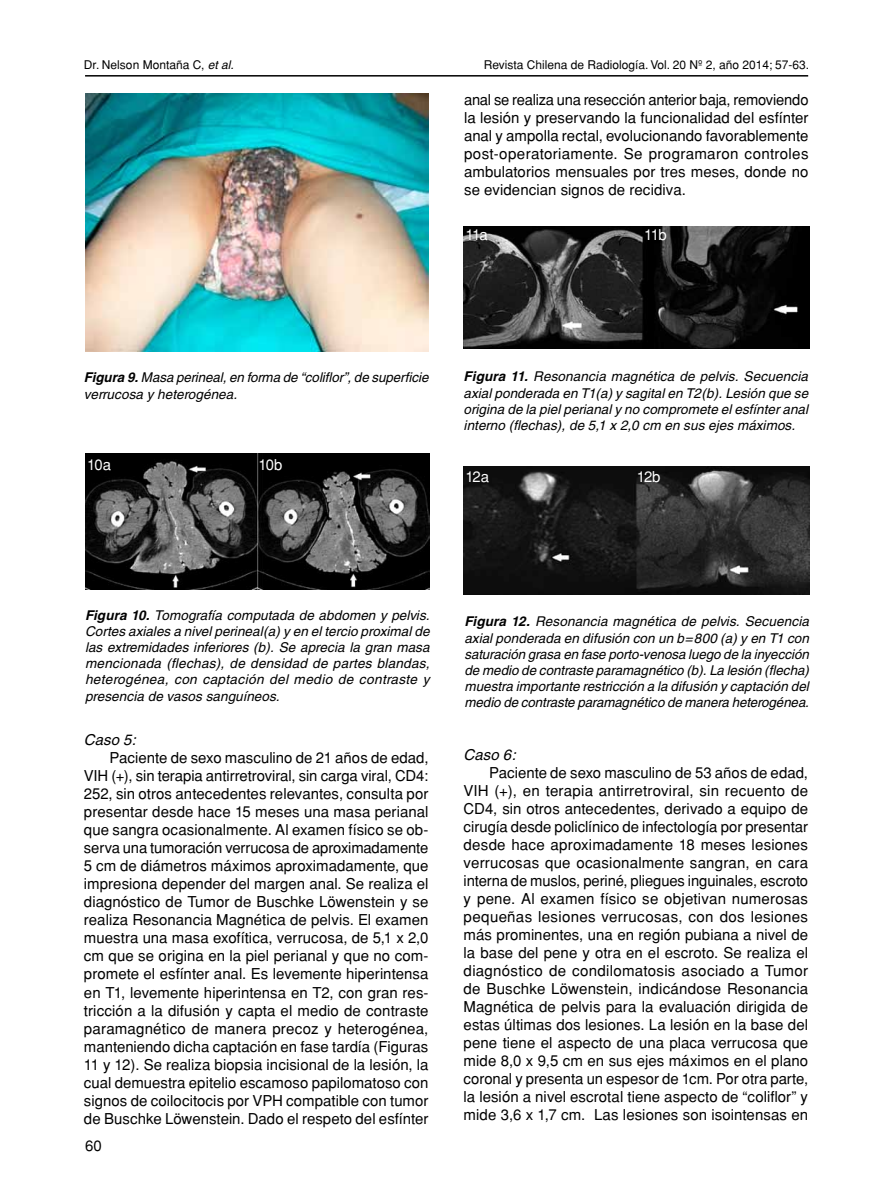
<style>
.page{position:relative;width:872px;height:1191px;background:#fff}
.page>*{position:absolute;margin:0;border:0;box-sizing:border-box;transform-origin:0 0}
.t1{font:15px/18px "Helvetica";letter-spacing:.005em;color:#000;text-align:justify}
.t2{font:15px "Helvetica";letter-spacing:-.065em;color:#fff}
.t3{font:italic 15px "Helvetica";letter-spacing:.005em;color:#000}
.t4{font:italic 13.5px/16.2px "Helvetica";color:#000;text-align:justify}
.t5{font:12px "Helvetica";color:#000}
.s1{font-style:italic}
.s2{font-weight:700}
</style>
<div class="page">
<hr style="left:85px;top:75px;width:723px;height:2px;background:#000">
<img style="left:85px;top:94px;width:343px;height:257px">
<img style="left:85px;top:453px;width:344px;height:136px">
<img style="left:463px;top:227px;width:346px;height:121px">
<img style="left:463px;top:467px;width:346px;height:128px">
<p class="t5" style="left:84px;top:58px;width:151px">Dr. Nelson Montaña C, <span class="s1">et al.</span></p>
<p class="t5" style="left:484px;top:57px;width:327px">Revista Chilena de Radiología. Vol. 20 Nº 2, año 2014; 57-63.</p>
<p class="t1" style="left:464px;top:91px;width:346px">anal se realiza una resección anterior baja, removiendo la lesión y preservando la funcionalidad del esfínter anal y ampolla rectal, evolucionando favorablemente post-operatoriamente. Se programaron controles ambulatorios mensuales por tres meses, donde no se evidencian signos de recidiva.</p>
<p class="t2" style="left:465px;top:226px;width:24px">11a</p>
<p class="t2" style="left:644px;top:226px;width:24px">11b</p>
<p class="t4" style="left:84px;top:369px;width:346px"><span class="s2">Figura 9.</span> Masa perineal, en forma de “coliflor”, de superficie verrucosa y heterogénea.</p>
<p class="t2" style="left:87px;top:455px;width:25px">10a</p>
<p class="t2" style="left:259px;top:455px;width:25px">10b</p>
<p class="t4" style="left:463px;top:368px;width:346px"><span class="s2">Figura 11.</span> Resonancia magnética de pelvis. Secuencia axial ponderada en T1(a) y sagital en T2(b). Lesión que se origina de la piel perianal y no compromete el esfínter anal interno (flechas), de 5,1 x 2,0 cm en sus ejes máximos.</p>
<p class="t2" style="left:465px;top:467px;width:25px">12a</p>
<p class="t2" style="left:637px;top:467px;width:25px">12b</p>
<p class="t4" style="left:85px;top:607px;width:346px"><span class="s2">Figura 10.</span> Tomografía computada de abdomen y pelvis.<br>Cortes axiales a nivel perineal(a) y en el tercio proximal de las extremidades inferiores (b). Se aprecia la gran masa mencionada (flechas), de densidad de partes blandas, heterogénea, con captación del medio de contraste y presencia de vasos sanguíneos.</p>
<p class="t3" style="left:84px;top:731px;width:54px">Caso 5:</p>
<p class="t1" style="left:84px;top:749px;width:346px;text-indent:26px">Paciente de sexo masculino de 21 años de edad, VIH (+), sin terapia antirretroviral, sin carga viral, CD4:<br>252, sin otros antecedentes relevantes, consulta por presentar desde hace 15 meses una masa perianal que sangra ocasionalmente. Al examen físico se ob&shy;serva una tumoración verrucosa de aproximadamente 5 cm de diámetros máximos aproximadamente, que impresiona depender del margen anal. Se realiza el diagnóstico de Tumor de Buschke Löwenstein y se realiza Resonancia Magnética de pelvis. El examen muestra una masa exofítica, verrucosa, de 5,1 x 2,0 cm que se origina en la piel perianal y que no com&shy;promete el esfínter anal. Es levemente hiperintensa en T1, levemente hiperintensa en T2, con gran res&shy;tricción a la difusión y capta el medio de contraste paramagnético de manera precoz y heterogénea, manteniendo dicha captación en fase tardía (Figuras 11 y 12). Se realiza biopsia incisional de la lesión, la cual demuestra epitelio escamoso papilomatoso con signos de coilocitocis por VPH compatible con tumor de Buschke Löwenstein. Dado el respeto del esfínter</p>
<p class="t1" style="left:85px;top:1136px;width:18px">60</p>
<p class="t4" style="left:464px;top:613px;width:346px"><span class="s2">Figura 12.</span> Resonancia magnética de pelvis. Secuencia axial ponderada en difusión con un b=800 (a) y en T1 con saturación grasa en fase porto-venosa luego de la inyección de medio de contraste paramagnético (b). La lesión (flecha) muestra importante restricción a la difusión y captación del medio de contraste paramagnético de manera heterogénea.</p>
<p class="t3" style="left:463px;top:746px;width:54px">Caso 6:</p>
<p class="t1" style="left:463px;top:764px;width:346px;text-indent:26px">Paciente de sexo masculino de 53 años de edad, VIH (+), en terapia antirretroviral, sin recuento de CD4, sin otros antecedentes, derivado a equipo de cirugía desde policlínico de infectología por presentar desde hace aproximadamente 18 meses lesiones verrucosas que ocasionalmente sangran, en cara interna de muslos, periné, pliegues inguinales, escroto y pene. Al examen físico se objetivan numerosas pequeñas lesiones verrucosas, con dos lesiones más prominentes, una en región pubiana a nivel de la base del pene y otra en el escroto. Se realiza el diagnóstico de condilomatosis asociado a Tumor de Buschke Löwenstein, indicándose Resonancia Magnética de pelvis para la evaluación dirigida de estas últimas dos lesiones. La lesión en la base del pene tiene el aspecto de una placa verrucosa que mide 8,0 x 9,5 cm en sus ejes máximos en el plano coronal y presenta un espesor de 1cm. Por otra parte, la lesión a nivel escrotal tiene aspecto de “coliflor” y mide 3,6 x 1,7 cm. Las lesiones son isointensas en</p>
</div>
